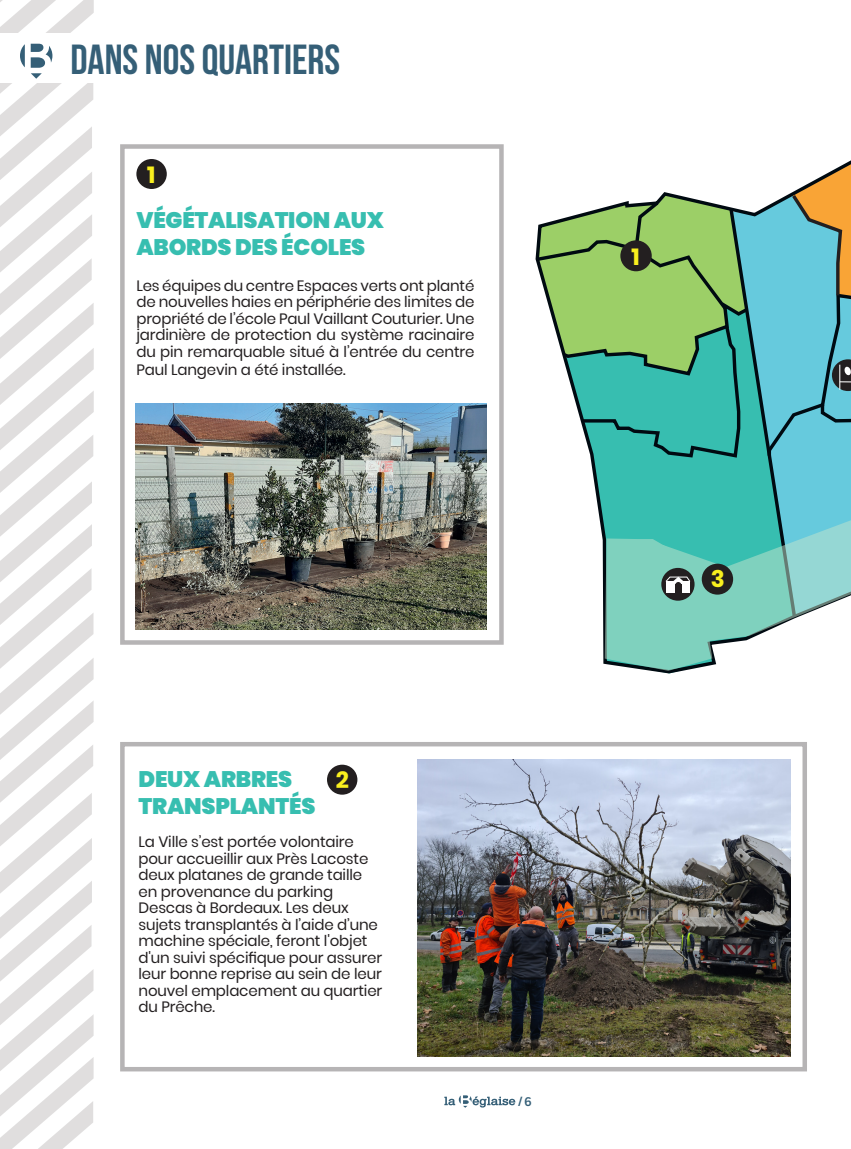
<style>
.page{position:relative;width:851px;height:1149px;background:#fff}
.page>*{position:absolute;margin:0;border:0;box-sizing:border-box;transform-origin:0 0}
.t1{font:700 42px "Bebas Neue";color:#355f77}
.t2{font:700 23.25px "Poppins";color:#f9ef1e}
.t3{font:900 22.5px/27px "Poppins";letter-spacing:-.01em;color:#37beb0}
.t4{font:15px/16.5px "Poppins";letter-spacing:-.01em;color:#231f20}
.t5{font:600 13.5px "Zilla Slab";color:#355f77}
</style>
<div class="page">
<svg style="left:444px;top:1095px;width:71px;height:12px"></svg>
<svg style="left:0;top:0;width:94px;height:1148px"></svg>
<div style="left:120px;top:741px;width:686px;height:330px;border:4px solid #b6b4b5"></div>
<svg style="left:604px;top:620px;width:187px;height:50px;fill:#7fd1be"></svg>
<div style="left:120px;top:144px;width:383px;height:500px;border:4px solid #b6b4b5"></div>
<div style="left:136px;top:159px;width:31px;height:30px;background:#231f20;border-radius:50%"></div>
<svg style="left:535px;top:161px;width:315px;height:459px"></svg>
<div style="left:701px;top:563px;width:32px;height:31px;background:#231f20;border-radius:50%"></div>
<div style="left:327px;top:764px;width:30px;height:30px;background:#231f20;border-radius:50%"></div>
<img style="left:136px;top:404px;width:350px;height:225px">
<img style="left:417px;top:759px;width:373px;height:297px">
<p class="t1" style="left:70px;top:36px;width:271px">DANS NOS QUARTIERS</p>
<p class="t2" style="left:147px;top:162px;width:10px">1</p>
<p class="t3" style="left:136px;top:206px;width:249px">VÉGÉTALISATION AUX<br>ABORDS DES ÉCOLES</p>
<p class="t4" style="left:136px;top:277px;width:339px;text-align:justify">Les équipes du centre Espaces verts ont planté de nouvelles haies en périphérie des limites de propriété de l’école Paul Vaillant Couturier. Une jardinière de protection du système racinaire du pin remarquable situé à l’entrée du centre</p>
<p class="t4" style="left:136px;top:361px;width:211px">Paul Langevin a été installée.</p>
<p class="t3" style="left:138px;top:765px;width:178px">DEUX ARBRES<br>TRANSPLANTÉS</p>
<p class="t4" style="left:138px;top:833px;width:245px">La Ville s’est portée volontaire pour accueillir aux Près Lacoste deux platanes de grande taille en provenance du parking<br>Descas à Bordeaux. Les deux sujets transplantés à l’aide d’une machine spéciale, feront l'objet d'un suivi spécifique pour assurer leur bonne reprise au sein de leur nouvel emplacement au quartier du Prêche.</p>
<p class="t2" style="left:336px;top:766px;width:15px">2</p>
<p class="t5" style="left:517px;top:1093px;width:15px">/ 6</p>
<p class="t2" style="left:631px;top:243px;width:10px">1</p>
<p class="t2" style="left:710px;top:565px;width:16px">3</p>
</div>
